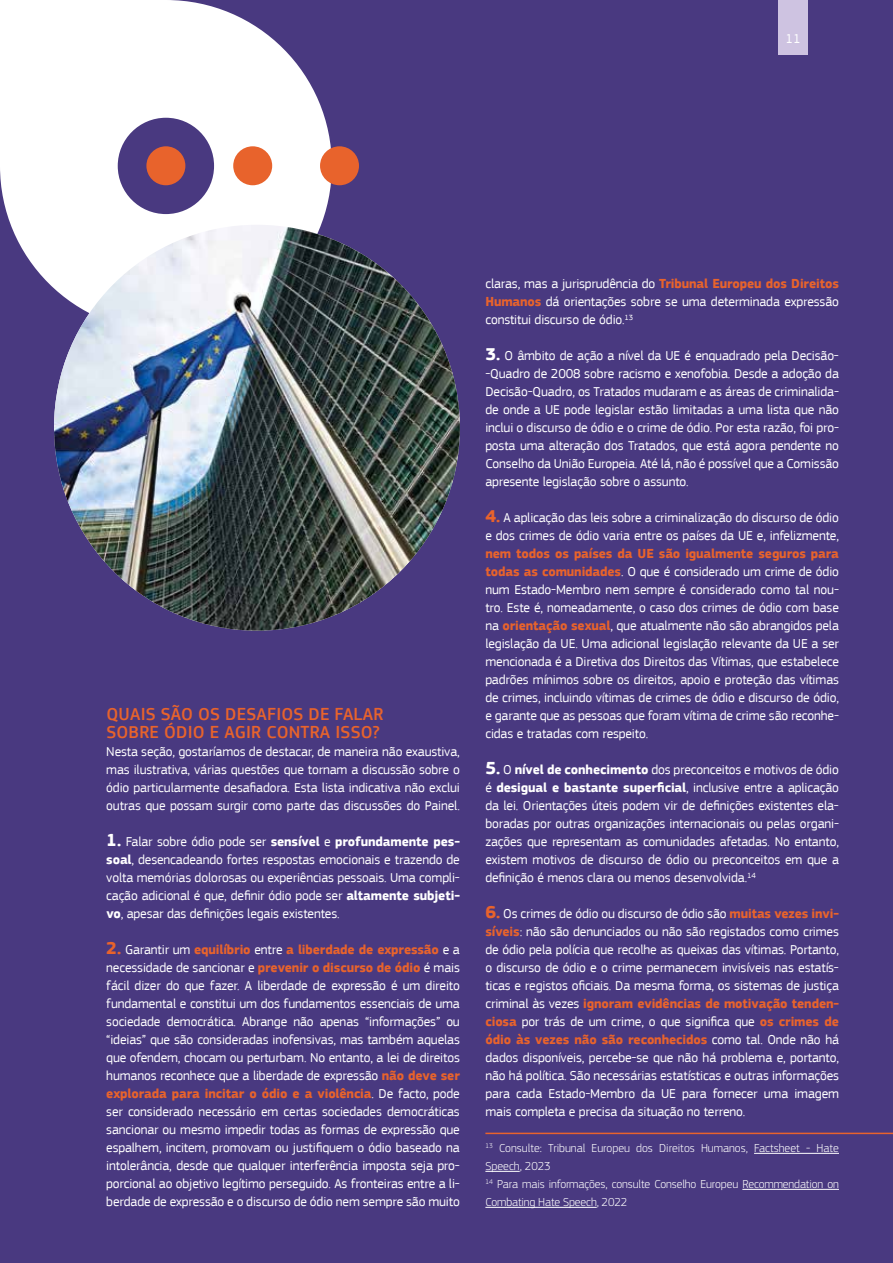
<style>
.page{position:relative;width:893px;height:1263px;background:#493980}
.page>*{position:absolute;margin:0;border:0;box-sizing:border-box;transform-origin:0 0}
.t1{font:500 18px/18px "EC Square Sans Pro";letter-spacing:.01em;color:#e8632c}
.t2{font:13.5px/18px "EC Square Sans Pro";letter-spacing:-.01em;color:#fff;text-align:justify}
.t3{font:300 12px/18px "EC Square Sans Pro";letter-spacing:-.01em;color:#fff}
.s1{font-weight:700;font-size:18px}
.s2{font-weight:700}
.s3{font-weight:700;font-size:18px;color:#e8632c}
.s4{font-weight:700;color:#e8632c}
</style>
<div class="page">
<div style="left:778px;top:0;width:30px;height:54px;background:#cec3e1"></div>
<hr style="left:485px;top:1133px;width:408px;height:1px;background:#e8632c">
<hr style="left:754px;top:1153px;width:85px;height:1px;background:#fff">
<hr style="left:485px;top:1171px;width:35px;height:1px;background:#fff">
<hr style="left:742px;top:1189px;width:97px;height:1px;background:#fff">
<hr style="left:485px;top:1207px;width:112px;height:1px;background:#fff">
<svg style="left:0;top:0;width:332px;height:331px;fill:#fff"></svg>
<div style="left:320px;top:146px;width:39px;height:39px;background:#e8632c;border-radius:50%"></div>
<div style="left:233px;top:146px;width:39px;height:39px;background:#e8632c;border-radius:50%"></div>
<img style="left:54px;top:225px;width:406px;height:406px;border-radius:203px">
<p class="t2" style="left:785px;top:29px;width:17px">11</p>
<h1 class="t1" style="left:106px;top:705px;width:279px">QUAIS SÃO OS DESAFIOS DE FALAR<br>SOBRE ÓDIO E AGIR CONTRA ISSO?</h1>
<p class="t2" style="left:106px;top:743px;width:355px">Nesta seção, gostaríamos de destacar, de maneira não exaustiva, mas ilustrativa, várias questões que tornam a discussão sobre o ódio particularmente desafiadora. Esta lista indicativa não exclui outras que possam surgir como parte das discussões do Painel.</p>
<p class="t2" style="left:106px;top:833px;width:355px"><span class="s1">1.</span> Falar sobre ódio pode ser <span class="s2">sensível</span> e <span class="s2">profundamente pes&shy;soal</span>, desencadeando fortes respostas emocionais e trazendo de volta memórias dolorosas ou experiências pessoais. Uma compli&shy;cação adicional é que, definir ódio pode ser <span class="s2">altamente subjeti&shy;vo</span>, apesar das definições legais existentes.</p>
<p class="t2" style="left:106px;top:941px;width:355px"><span class="s3">2.</span> Garantir um <span class="s4">equilíbrio</span> entre <span class="s4">a liberdade de expressão</span> e a necessidade de sancionar e <span class="s4">prevenir o discurso de ódio</span> é mais fácil dizer do que fazer. A liberdade de expressão é um direito fundamental e constitui um dos fundamentos essenciais de uma sociedade democrática. Abrange não apenas “informações” ou “ideias” que são consideradas inofensivas, mas também aquelas que ofendem, chocam ou perturbam. No entanto, a lei de direitos humanos reconhece que a liberdade de expressão <span class="s4">não deve ser explorada para incitar o ódio e a violência</span>. De facto, pode ser considerado necessário em certas sociedades democráticas sancionar ou mesmo impedir todas as formas de expressão que espalhem, incitem, promovam ou justifiquem o ódio baseado na intolerância, desde que qualquer interferência imposta seja pro&shy;porcional ao objetivo legítimo perseguido. As fronteiras entre a li&shy;berdade de expressão e o discurso de ódio nem sempre são muito</p>
<p class="t2" style="left:485px;top:275px;width:355px">claras, mas a jurisprudência do <span class="s4">Tribunal Europeu dos Direitos Humanos</span> dá orientações sobre se uma determinada expressão constitui discurso de ódio.<sup>13</sup></p>
<p class="t2" style="left:485px;top:347px;width:355px"><span class="s1">3.</span> O âmbito de ação a nível da UE é enquadrado pela Decisão--Quadro de 2008 sobre racismo e xenofobia. Desde a adoção da Decisão-Quadro, os Tratados mudaram e as áreas de criminalida&shy;de onde a UE pode legislar estão limitadas a uma lista que não inclui o discurso de ódio e o crime de ódio. Por esta razão, foi pro&shy;posta uma alteração dos Tratados, que está agora pendente no Conselho da União Europeia. Até lá, não é possível que a Comissão apresente legislação sobre o assunto.</p>
<p class="t2" style="left:485px;top:509px;width:355px"><span class="s3">4.</span> A aplicação das leis sobre a criminalização do discurso de ódio e dos crimes de ódio varia entre os países da UE e, infelizmente,</p>
<p class="t2" style="left:485px;top:545px;width:355px"><span class="s4">nem todos os países da UE são igualmente seguros para todas as comunidades</span>. O que é considerado um crime de ódio num Estado-Membro nem sempre é considerado como tal nou&shy;tro. Este é, nomeadamente, o caso dos crimes de ódio com base na <span class="s4">orientação sexual</span>, que atualmente não são abrangidos pela legislação da UE. Uma adicional legislação relevante da UE a ser mencionada é a Diretiva dos Direitos das Vítimas, que estabelece padrões mínimos sobre os direitos, apoio e proteção das vítimas de crimes, incluindo vítimas de crimes de ódio e discurso de ódio, e garante que as pessoas que foram vítima de crime são reconhe&shy;cidas e tratadas com respeito.</p>
<p class="t2" style="left:485px;top:761px;width:355px"><span class="s1">5.</span> O <span class="s2">nível de conhecimento</span> dos preconceitos e motivos de ódio é <span class="s2">desigual e bastante superficial</span>, inclusive entre a aplicação da lei. Orientações úteis podem vir de definições existentes ela&shy;boradas por outras organizações internacionais ou pelas organi&shy;zações que representam as comunidades afetadas. No entanto, existem motivos de discurso de ódio ou preconceitos em que a definição é menos clara ou menos desenvolvida.<sup>14</sup></p>
<p class="t2" style="left:485px;top:905px;width:355px"><span class="s3">6.</span> Os crimes de ódio ou discurso de ódio são <span class="s4">muitas vezes invi&shy;síveis</span>: não são denunciados ou não são registados como crimes de ódio pela polícia que recolhe as queixas das vítimas. Portanto, o discurso de ódio e o crime permanecem invisíveis nas estatís&shy;ticas e registos oficiais. Da mesma forma, os sistemas de justiça criminal às vezes <span class="s4">ignoram evidências de motivação tenden&shy;ciosa</span> por trás de um crime, o que significa que <span class="s4">os crimes de ódio às vezes não são reconhecidos</span> como tal. Onde não há dados disponíveis, percebe-se que não há problema e, portanto, não há política. São necessárias estatísticas e outras informações para cada Estado-Membro da UE para fornecer uma imagem mais completa e precisa da situação no terreno.</p>
<p class="t3" style="left:485px;top:1139px;width:355px"><sup>13</sup> Consulte: Tribunal Europeu dos Direitos Humanos, Factsheet - Hate Speech, 2023<br><sup>14</sup> Para mais informações, consulte Conselho Europeu Recommendation on Combating Hate Speech, 2022</p>
</div>
